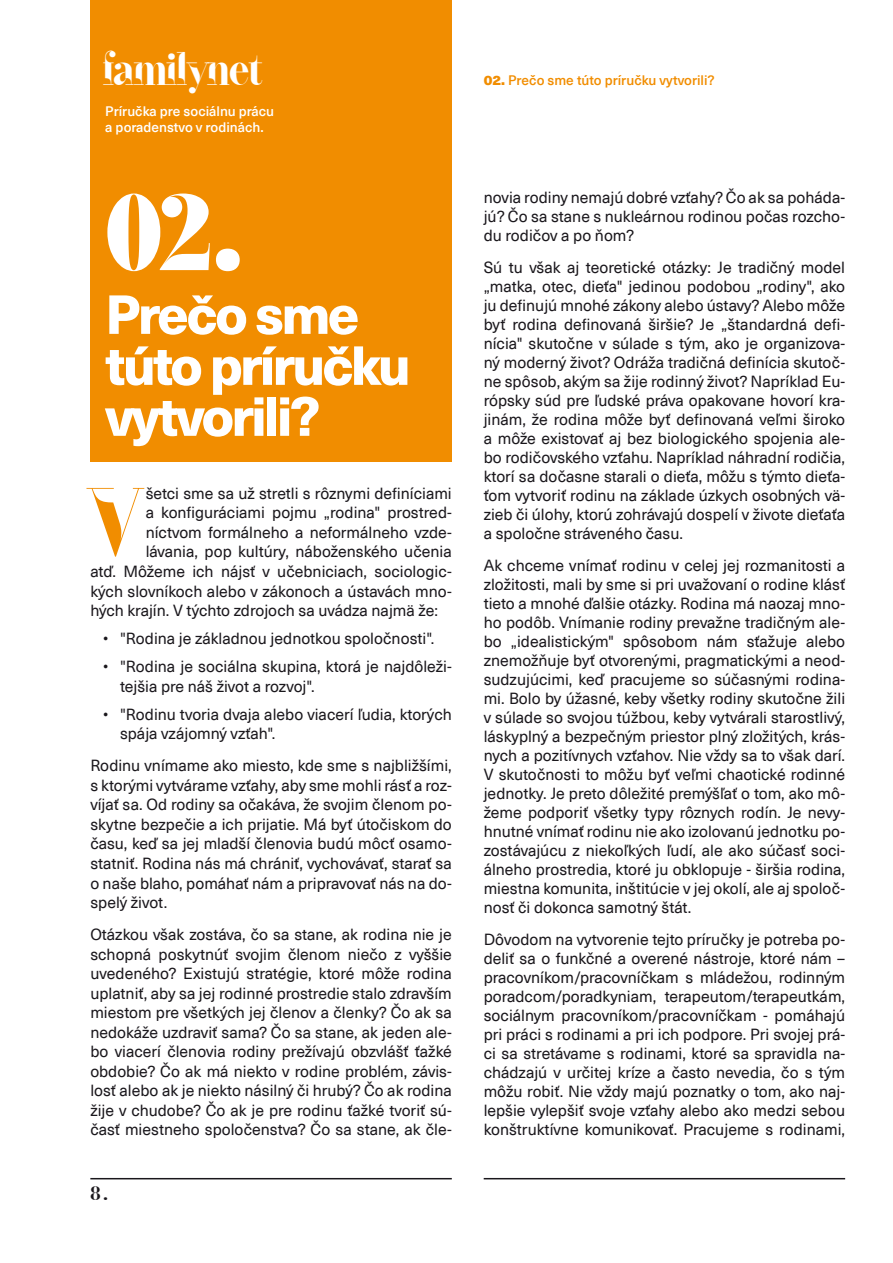
<style>
.page{position:relative;width:893px;height:1263px;background:#fff}
.page>*{position:absolute;margin:0;border:0;box-sizing:border-box;transform-origin:0 0}
.t1{font:108px "Sliced Black Title";color:#fff}
.t2{font:96.9px "Sliced Bold Title";color:#f18d00}
.t3{font:800 54px/51px "Neue Haas Unica Pro";letter-spacing:-.05em;color:#fff}
.t4{font:45px "Sliced Semi Bold Title";color:#fff}
.t5{font:19.5px "Sliced Semi Bold Title";color:#1a171c}
.t6{font:15.75px/19px "Neue Haas Unica Pro";color:#1a171c;text-align:justify}
.t7{font:500 13.5px/16.2px "Neue Haas Unica Pro";color:#fff}
.t8{font:500 13.5px "Neue Haas Unica Pro";color:#f18d00}
.s1{font-weight:900}
</style>
<div class="page">
<div style="left:90px;top:0;width:362px;height:461px;background:#f18d00"></div>
<hr style="left:90px;top:1178px;width:362px;height:1px;background:#1a171c">
<hr style="left:484px;top:1178px;width:361px;height:1px;background:#1a171c">
<h3 class="t4" style="left:103px;top:49px;width:160px">familynet</h3>
<p class="t7" style="left:105px;top:103px;width:171px">Príručka pre sociálnu prácu a poradenstvo v rodinách.</p>
<h1 class="t1" style="left:105px;top:185px;width:138px">02.</h1>
<h3 class="t3" style="left:105px;top:290px;width:307px">Prečo sme túto príručku vytvorili?</h3>
<h2 class="t2" style="left:90px;top:479px;width:52px">V</h2>
<p class="t6" style="left:146px;top:484px;width:308px">šetci sme sa už stretli s rôznymi definíciami</p>
<p class="t6" style="left:146px;top:504px;width:308px">a konfiguráciami pojmu „rodina" prostred-</p>
<p class="t6" style="left:146px;top:523px;width:308px">níctvom formálneho a neformálneho vzde-</p>
<p class="t6" style="left:146px;top:543px;width:308px">lávania, pop kultúry, náboženského učenia</p>
<p class="t6" style="left:90px;top:562px;width:363px">atď. Môžeme ich nájsť v učebniciach, sociologic-</p>
<p class="t6" style="left:90px;top:582px;width:363px">kých slovníkoch alebo v zákonoch a ústavách mno-</p>
<p class="t6" style="left:90px;top:601px;width:349px">hých krajín. V týchto zdrojoch sa uvádza najmä že:</p>
<p class="t6" style="left:103px;top:629px;width:333px">• "Rodina je základnou jednotkou spoločnosti".</p>
<p class="t6" style="left:120px;top:657px;width:333px;line-height:19.5px;text-indent:-17px">• "Rodina je sociálna skupina, ktorá je najdôleži&shy;tejšia pre náš život a rozvoj".</p>
<p class="t6" style="left:120px;top:704px;width:333px;line-height:19.5px;text-indent:-17px">• "Rodinu tvoria dvaja alebo viacerí ľudia, ktorých spája vzájomný vzťah".</p>
<p class="t6" style="left:90px;top:756px;width:363px;line-height:19.5px">Rodinu vnímame ako miesto, kde sme s najbližšími, s ktorými vytvárame vzťahy, aby sme mohli rásť a roz&shy;víjať sa. Od rodiny sa očakáva, že svojim členom po&shy;skytne bezpečie a ich prijatie. Má byť útočiskom do času, keď sa jej mladší členovia budú môcť osamo&shy;statniť. Rodina nás má chrániť, vychovávať, starať sa o naše blaho, pomáhať nám a pripravovať nás na do&shy;spelý život.</p>
<p class="t6" style="left:90px;top:925px;width:363px;line-height:19.5px">Otázkou však zostáva, čo sa stane, ak rodina nie je schopná poskytnúť svojim členom niečo z vyššie uvedeného? Existujú stratégie, ktoré môže rodina uplatniť, aby sa jej rodinné prostredie stalo zdravším miestom pre všetkých jej členov a členky? Čo ak sa nedokáže uzdraviť sama? Čo sa stane, ak jeden ale&shy;bo viacerí členovia rodiny prežívajú obzvlášť ťažké obdobie? Čo ak má niekto v rodine problém, závis&shy;losť alebo ak je niekto násilný či hrubý? Čo ak rodina žije v chudobe? Čo ak je pre rodinu ťažké tvoriť sú&shy;časť miestneho spoločenstva? Čo sa stane, ak čle-</p>
<p class="t5" style="left:90px;top:1185px;width:19px">8 .</p>
<p class="t8" style="left:484px;top:72px;width:233px"><span class="s1">02.</span> Prečo sme túto príručku vytvorili?</p>
<p class="t6" style="left:484px;top:189px;width:363px">novia rodiny nemajú dobré vzťahy? Čo ak sa poháda&shy;jú? Čo sa stane s nukleárnou rodinou počas rozcho&shy;du rodičov a po ňom?</p>
<p class="t6" style="left:484px;top:258px;width:363px">Sú tu však aj teoretické otázky: Je tradičný model „matka, otec, dieťa" jedinou podobou „rodiny", ako ju definujú mnohé zákony alebo ústavy? Alebo môže byť rodina definovaná širšie? Je „štandardná defi&shy;nícia" skutočne v súlade s tým, ako je organizova&shy;ný moderný život? Odráža tradičná definícia skutoč&shy;ne spôsob, akým sa žije rodinný život? Napríklad Eu&shy;rópsky súd pre ľudské práva opakovane hovorí kra&shy;jinám, že rodina môže byť definovaná veľmi široko a môže existovať aj bez biologického spojenia ale&shy;bo rodičovského vzťahu. Napríklad náhradní rodičia, ktorí sa dočasne starali o dieťa, môžu s týmto dieťa&shy;ťom vytvoriť rodinu na základe úzkych osobných vä&shy;zieb či úlohy, ktorú zohrávajú dospelí v živote dieťaťa a spoločne stráveného času.</p>
<p class="t6" style="left:484px;top:556px;width:363px">Ak chceme vnímať rodinu v celej jej rozmanitosti a zložitosti, mali by sme si pri uvažovaní o rodine klásť tieto a mnohé ďalšie otázky. Rodina má naozaj mno&shy;ho podôb. Vnímanie rodiny prevažne tradičným ale&shy;bo „idealistickým" spôsobom nám sťažuje alebo znemožňuje byť otvorenými, pragmatickými a neod&shy;sudzujúcimi, keď pracujeme so súčasnými rodina&shy;mi. Bolo by úžasné, keby všetky rodiny skutočne žili v súlade so svojou túžbou, keby vytvárali starostlivý, láskyplný a bezpečným priestor plný zložitých, krás&shy;nych a pozitívnych vzťahov. Nie vždy sa to však darí.<br>V skutočnosti to môžu byť veľmi chaotické rodinné jednotky. Je preto dôležité premýšľať o tom, ako mô&shy;žeme podporiť všetky typy rôznych rodín. Je nevy&shy;hnutné vnímať rodinu nie ako izolovanú jednotku po&shy;zostávajúcu z niekoľkých ľudí, ale ako súčasť soci&shy;álneho prostredia, ktoré ju obklopuje - širšia rodina, miestna komunita, inštitúcie v jej okolí, ale aj spoloč&shy;nosť či dokonca samotný štát.</p>
<p class="t6" style="left:484px;top:930px;width:363px">Dôvodom na vytvorenie tejto príručky je potreba po&shy;deliť sa o funkčné a overené nástroje, ktoré nám – pracovníkom/pracovníčkam s mládežou, rodinným poradcom/poradkyniam, terapeutom/terapeutkám, sociálnym pracovníkom/pracovníčkam - pomáhajú pri práci s rodinami a pri ich podpore. Pri svojej prá&shy;ci sa stretávame s rodinami, ktoré sa spravidla na&shy;chádzajú v určitej kríze a často nevedia, čo s tým môžu robiť. Nie vždy majú poznatky o tom, ako naj&shy;lepšie vylepšiť svoje vzťahy alebo ako medzi sebou konštruktívne komunikovať. Pracujeme s rodinami,</p>
</div>
